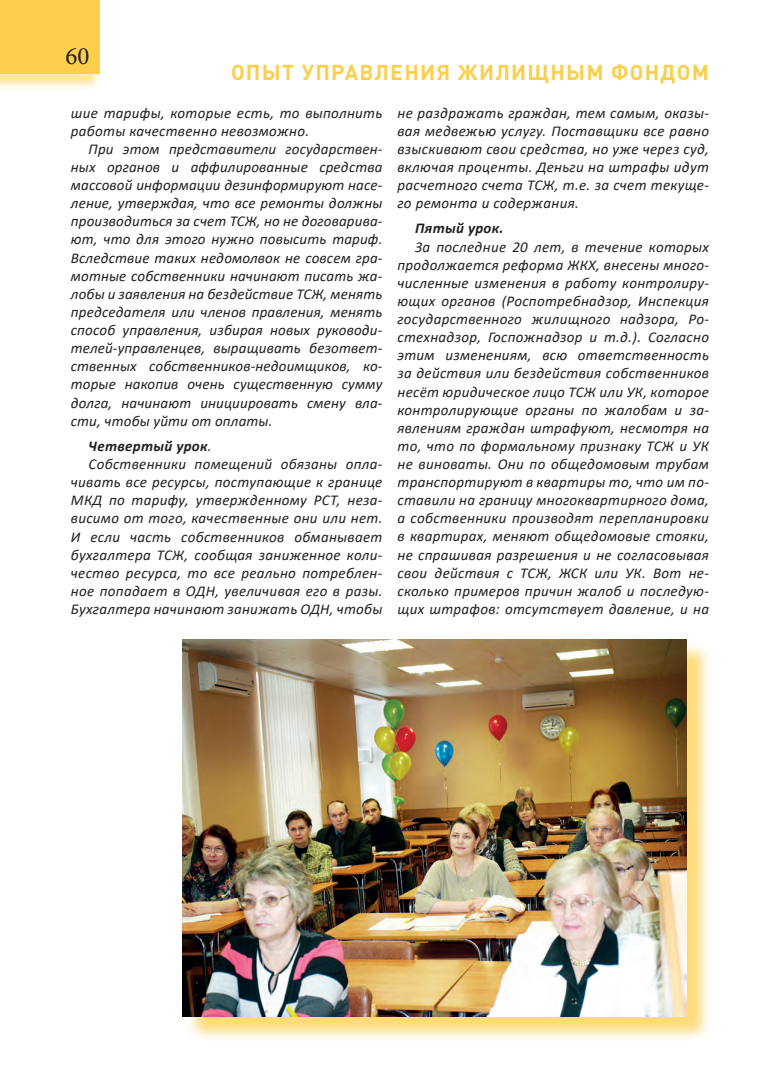
<style>
.page{position:relative;width:780px;height:1088px;background:#fff}
.page>*{position:absolute;margin:0;border:0;box-sizing:border-box;transform-origin:0 0}
.t1{font:25px "Minion Pro";color:#231f20}
.верх{font:700 21.25px "DIN Pro";letter-spacing:.06em;color:#fbcf4c}
.основной_текст{font:italic 15px/18.1px "Calibri";letter-spacing:.02em;color:#231f20;text-align:justify}
.основной_текст-2{font:italic 700 15px "Calibri";letter-spacing:.02em;color:#231f20}
.s1{font-weight:400}
</style>
<div class="page">
<div style="left:0;top:4px;width:101px;height:87px;background:#fbcf4c;opacity:.5"></div>
<div style="left:0;top:0;width:99px;height:73px;background:#fbcf4c"></div>
<div style="left:186px;top:642px;width:526px;height:400px;background:#fbcf4c;opacity:.75"></div>
<img style="left:183px;top:639px;width:503px;height:377px">
<h1 class="t1" style="left:65px;top:40px;width:25px">60</h1>
<p class="верх" style="left:231px;top:59px;width:479px">ОПЫТ УПРАВЛЕНИЯ ЖИЛИЩНЫМ ФОНДОМ</p>
<p class="основной_текст" style="left:71px;top:103px;width:313px">шие тарифы, которые есть, то выполнить работы качественно невозможно.</p>
<p class="основной_текст" style="left:71px;top:139px;width:313px;text-indent:18px">При этом представители государствен&shy;ных органов и аффилированные средства массовой информации дезинформируют насе&shy;ление, утверждая, что все ремонты должны производиться за счет ТСЖ, но не договарива&shy;ют, что для этого нужно повысить тариф.<br>Вследствие таких недомолвок не совсем гра&shy;мотные собственники начинают писать жа&shy;лобы и заявления на бездействие ТСЖ, менять председателя или членов правления, менять способ управления, избирая новых руководи&shy;телей-управленцев, выращивать безответ&shy;ственных собственников-недоимщиков, ко&shy;торые накопив очень существенную сумму долга, начинают инициировать смену вла&shy;сти, чтобы уйти от оплаты.</p>
<p class="основной_текст-2" style="left:89px;top:435px;width:124px">Четвертый урок<span class="s1">.</span></p>
<p class="основной_текст" style="left:71px;top:454px;width:313px;text-indent:18px">Собственники помещений обязаны опла&shy;чивать все ресурсы, поступающие к границе МКД по тарифу, утвержденному РСТ, неза&shy;висимо от того, качественные они или нет.<br>И если часть собственников обманывает бухгалтера ТСЖ, сообщая заниженное коли&shy;чество ресурса, то все реально потреблен&shy;ное попадает в ОДН, увеличивая его в разы.<br>Бухгалтера начинают занижать ОДН, чтобы</p>
<p class="основной_текст" style="left:397px;top:103px;width:313px">не раздражать граждан, тем самым, оказы&shy;вая медвежью услугу. Поставщики все равно взыскивают свои средства, но уже через суд, включая проценты. Деньги на штрафы идут расчетного счета ТСЖ, т.е. за счет текуще&shy;го ремонта и содержания.</p>
<p class="основной_текст-2" style="left:415px;top:218px;width:90px">Пятый урок.</p>
<p class="основной_текст" style="left:397px;top:237px;width:313px;text-indent:18px">За последние 20 лет, в течение которых продолжается реформа ЖКХ, внесены много&shy;численные изменения в работу контролиру&shy;ющих органов (Роспотребнадзор, Инспекция государственного жилищного надзора, Ро&shy;стехнадзор, Госпожнадзор и т.д.). Согласно этим изменениям, всю ответственность за действия или бездействия собственников несёт юридическое лицо ТСЖ или УК, которое контролирующие органы по жалобам и за&shy;явлениям граждан штрафуют, несмотря на то, что по формальному признаку ТСЖ и УК не виноваты. Они по общедомовым трубам транспортируют в квартиры то, что им по&shy;ставили на границу многоквартирного дома, а собственники производят перепланировки в квартирах, меняют общедомовые стояки, не спрашивая разрешения и не согласовывая свои действия с ТСЖ, ЖСК или УК. Вот не&shy;сколько примеров причин жалоб и последую&shy;щих штрафов: отсутствует давление, и на</p>
</div>
